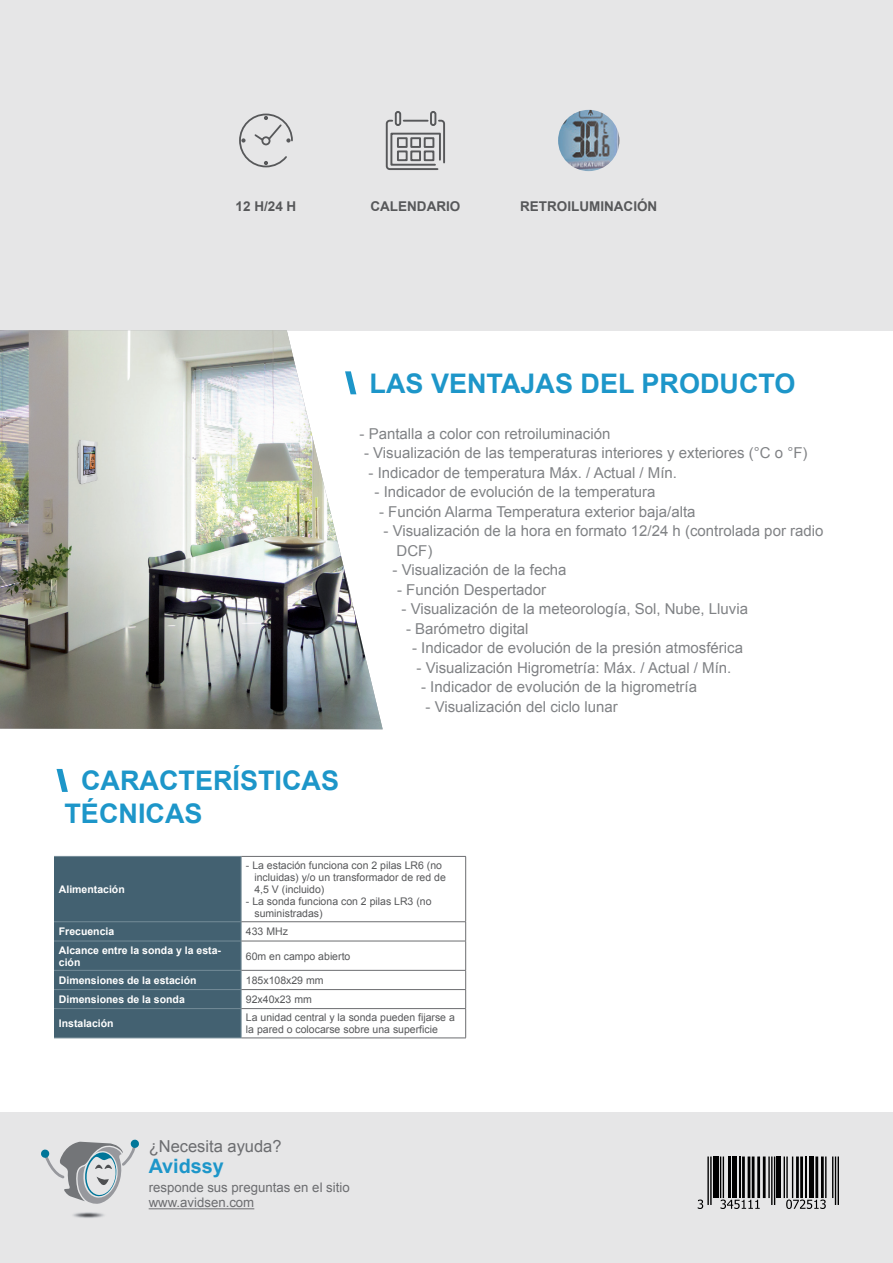
<style>
.page{position:relative;width:893px;height:1263px;background:#fff}
.page>*{position:absolute;margin:0;border:0;box-sizing:border-box;transform-origin:0 0}
.t1{font:700 27px/32.4px "Arial";color:#1d96c9}
.t2{font:700 19.8px "Arial";color:#1d96c9}
.t3{font:16.5px "Arial";color:#6c6d70}
.t4{font:15px/19.5px "Arial";color:#808285}
.t5{font:700 13.5px "Arial";color:#57585a}
.t6{font:13.2px/15.9px "Arial";color:#6c6d70}
.t7{font:10.5px/12px "Arial";color:#57585a}
.t8{font:700 10.5px/12px "Arial";color:#fff}
.s1{font-weight:900}
</style>
<div class="page">
<div style="left:0;top:1112px;width:893px;height:151px;background:#e6e6e7"></div>
<img style="left:73px;top:1212px;width:31px;height:6px">
<svg style="left:41px;top:1140px;width:98px;height:64px"></svg>
<hr style="left:149px;top:1208px;width:105px;height:1px;background:#6c6d70">
<hr style="left:710px;top:1156px;width:2px;height:49px;background:#000001">
<hr style="left:707px;top:1156px;width:2px;height:49px;background:#000001">
<div style="left:713px;top:1156px;width:5px;height:42px;background:#000001"></div>
<hr style="left:723px;top:1156px;width:1px;height:42px;background:#000001">
<hr style="left:720px;top:1156px;width:1px;height:42px;background:#000001">
<hr style="left:728px;top:1156px;width:3px;height:42px;background:#000001">
<hr style="left:732px;top:1156px;width:4px;height:42px;background:#000001">
<hr style="left:739px;top:1156px;width:2px;height:42px;background:#000001">
<hr style="left:763px;top:1156px;width:3px;height:42px;background:#000001">
<hr style="left:757px;top:1156px;width:3px;height:42px;background:#000001">
<hr style="left:752px;top:1156px;width:2px;height:42px;background:#000001">
<hr style="left:748px;top:1156px;width:2px;height:42px;background:#000001">
<hr style="left:742px;top:1156px;width:3px;height:42px;background:#000001">
<hr style="left:774px;top:1156px;width:1px;height:49px;background:#000001">
<hr style="left:771px;top:1156px;width:1px;height:49px;background:#000001">
<hr style="left:768px;top:1156px;width:2px;height:42px;background:#000001">
<hr style="left:777px;top:1156px;width:4px;height:42px;background:#000001">
<hr style="left:792px;top:1156px;width:1px;height:42px;background:#000001">
<hr style="left:786px;top:1156px;width:2px;height:42px;background:#000001">
<hr style="left:784px;top:1156px;width:1px;height:42px;background:#000001">
<hr style="left:800px;top:1156px;width:3px;height:42px;background:#000001">
<hr style="left:796px;top:1156px;width:3px;height:42px;background:#000001">
<hr style="left:806px;top:1156px;width:1px;height:42px;background:#000001">
<hr style="left:810px;top:1156px;width:4px;height:42px;background:#000001">
<hr style="left:821px;top:1156px;width:3px;height:42px;background:#000001">
<hr style="left:815px;top:1156px;width:3px;height:42px;background:#000001">
<hr style="left:838px;top:1156px;width:1px;height:49px;background:#000001">
<hr style="left:835px;top:1156px;width:1px;height:49px;background:#000001">
<hr style="left:832px;top:1156px;width:1px;height:42px;background:#000001">
<hr style="left:825px;top:1156px;width:1px;height:42px;background:#000001">
<svg style="left:698px;top:1199px;width:5px;height:10px"></svg>
<svg style="left:720px;top:1199px;width:40px;height:10px"></svg>
<svg style="left:786px;top:1199px;width:40px;height:10px"></svg>
<div style="left:54px;top:856px;width:188px;height:182px;background:#436171"></div>
<hr style="left:54px;top:1038px;width:187px;height:1px;background:#748c98">
<hr style="left:241px;top:856px;width:225px;height:1px;background:#6c6d70">
<hr style="left:465px;top:857px;width:1px;height:64px;background:#6c6d70">
<hr style="left:241px;top:921px;width:225px;height:1px;background:#6c6d70">
<svg style="left:465px;top:922px;width:1px;height:116px"></svg>
<hr style="left:241px;top:941px;width:225px;height:1px;background:#6c6d70">
<hr style="left:241px;top:970px;width:225px;height:1px;background:#6c6d70">
<hr style="left:241px;top:989px;width:225px;height:1px;background:#6c6d70">
<hr style="left:241px;top:1008px;width:225px;height:1px;background:#6c6d70">
<hr style="left:241px;top:1038px;width:225px;height:1px;background:#6c6d70">
<div style="left:0;top:0;width:893px;height:330px;background:#e6e6e7"></div>
<img style="left:0;top:330px;width:383px;height:399px">
<img style="left:558px;top:110px;width:61px;height:61px;border-radius:31px">
<svg style="left:239px;top:113px;width:54px;height:55px"></svg>
<svg style="left:385px;top:111px;width:60px;height:59px"></svg>
<p class="t5" style="left:236px;top:197px;width:62px">12 H/24 H</p>
<p class="t5" style="left:370px;top:197px;width:91px">CALENDARIO</p>
<p class="t5" style="left:520px;top:197px;width:139px">RETROILUMINACIÓN</p>
<h1 class="t1" style="left:347px;top:368px;width:450px"><span class="s1">\</span> LAS VENTAJAS DEL PRODUCTO</h1>
<p class="t4" style="left:360px;top:424px;width:252px">- Pantalla a color con retroiluminación</p>
<p class="t4" style="left:364px;top:443px;width:445px">- Visualización de las temperaturas interiores y exteriores (°C o °F)</p>
<p class="t4" style="left:369px;top:463px;width:310px">- Indicador de temperatura Máx. / Actual / Mín.</p>
<p class="t4" style="left:375px;top:482px;width:282px">- Indicador de evolución de la temperatura</p>
<p class="t4" style="left:379px;top:502px;width:318px">- Función Alarma Temperatura exterior baja/alta</p>
<p class="t4" style="left:397px;top:521px;width:428px;text-indent:-13px">- Visualización de la hora en formato 12/24 h (controlada por radio<br>DCF)</p>
<p class="t4" style="left:393px;top:560px;width:175px">- Visualización de la fecha</p>
<p class="t4" style="left:397px;top:580px;width:151px">- Función Despertador</p>
<p class="t4" style="left:402px;top:599px;width:348px">- Visualización de la meteorología, Sol, Nube, Lluvia</p>
<p class="t4" style="left:406px;top:619px;width:124px">- Barómetro digital</p>
<p class="t4" style="left:412px;top:638px;width:332px">- Indicador de evolución de la presión atmosférica</p>
<p class="t4" style="left:417px;top:658px;width:316px">- Visualización Higrometría: Máx. / Actual / Mín.</p>
<p class="t4" style="left:421px;top:677px;width:277px">- Indicador de evolución de la higrometría</p>
<p class="t4" style="left:426px;top:697px;width:194px">- Visualización del ciclo lunar</p>
<h1 class="t1" style="left:58px;top:765px;width:282px"><span class="s1">\</span> CARACTERÍSTICAS<br>TÉCNICAS</h1>
<p class="t8" style="left:59px;top:883px;width:67px">Alimentación</p>
<p class="t7" style="left:254px;top:859px;width:193px;text-indent:-9px">- La estación funciona con 2 pilas LR6 (no incluidas) y/o un transformador de red de<br>4,5 V (incluido)</p>
<p class="t7" style="left:254px;top:895px;width:179px;text-indent:-9px">- La sonda funciona con 2 pilas LR3 (no suministradas)</p>
<p class="t8" style="left:59px;top:926px;width:57px">Frecuencia</p>
<p class="t7" style="left:246px;top:926px;width:44px">433 MHz</p>
<p class="t8" style="left:59px;top:944px;width:164px">Alcance entre la sonda y la esta&shy;ción</p>
<p class="t7" style="left:246px;top:950px;width:106px">60m en campo abierto</p>
<p class="t8" style="left:59px;top:974px;width:139px">Dimensiones de la estación</p>
<p class="t7" style="left:246px;top:974px;width:79px">185x108x29 mm</p>
<p class="t8" style="left:59px;top:993px;width:128px">Dimensiones de la sonda</p>
<p class="t7" style="left:246px;top:993px;width:67px">92x40x23 mm</p>
<p class="t8" style="left:59px;top:1018px;width:56px">Instalación</p>
<p class="t7" style="left:246px;top:1011px;width:210px">La unidad central y la sonda pueden fijarse a la pared o colocarse sobre una superficie</p>
<p class="t3" style="left:149px;top:1135px;width:134px">¿Necesita ayuda?</p>
<h2 class="t2" style="left:149px;top:1153px;width:77px">Avidssy</h2>
<p class="t6" style="left:149px;top:1179px;width:203px">responde sus preguntas en el sitio www.avidsen.com</p>
</div>
